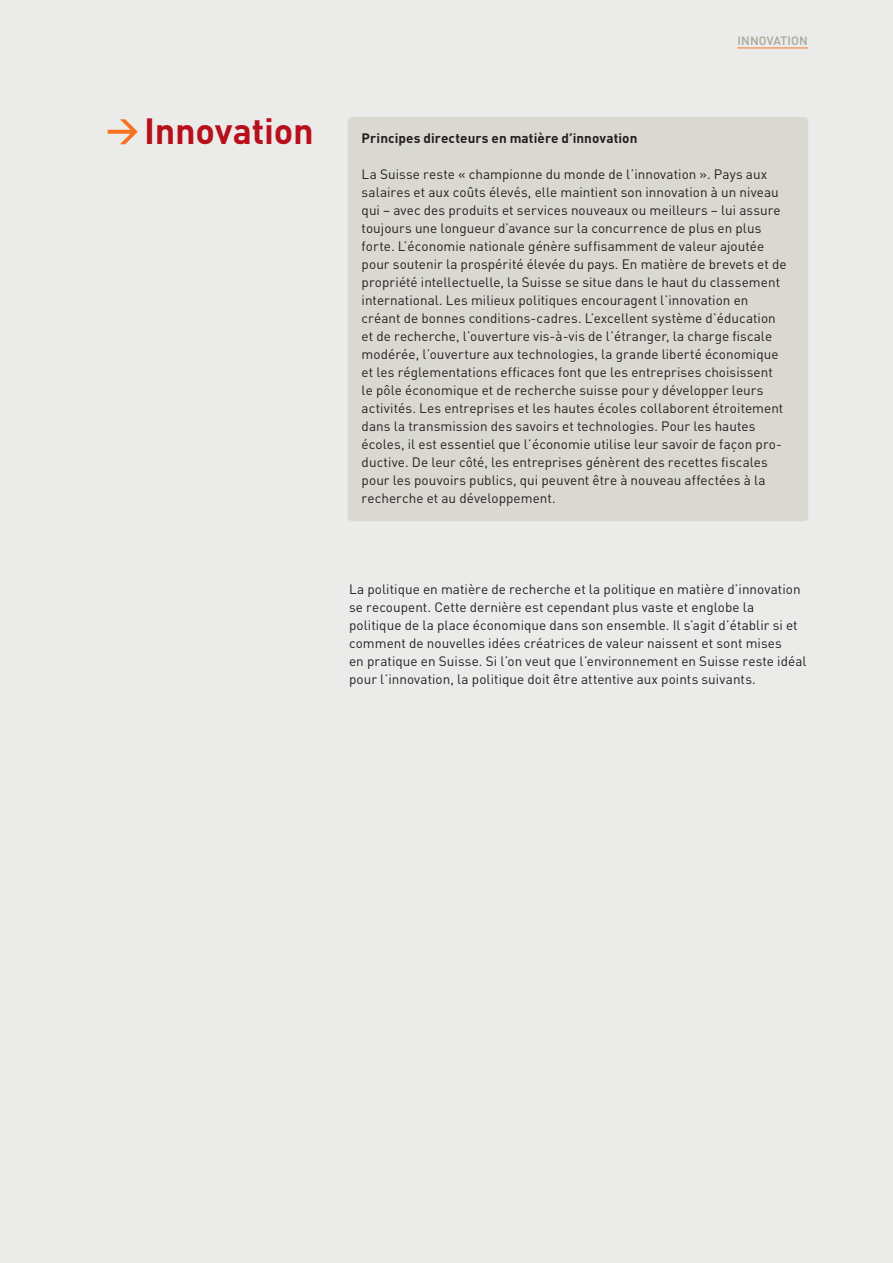
<style>
.page{position:relative;width:893px;height:1263px;background:#ebecea}
.page>*{position:absolute;margin:0;border:0;box-sizing:border-box;transform-origin:0 0}
.t1{font:700 36px "DIN";letter-spacing:-.005em;color:#b90f1b}
.t2{font:13.5px/18px "DIN";letter-spacing:.005em;color:#231f20}
.t3{font:700 13.5px "DIN";letter-spacing:.005em;color:#231f20}
.t4{font:500 12px "DIN";letter-spacing:.015em;color:#a6a698}
.s1{font-size:32.4px;color:#f47321}
</style>
<div class="page">
<hr style="left:737px;top:48px;width:71px;height:1px;background:#f47321">
<div style="left:348px;top:117px;width:460px;height:404px;background:#d9d9d2;border-radius:4px"></div>
<h1 class="t1" style="left:106px;top:107px;width:209px"><span class="s1">→</span>Innovation</h1>
<p class="t4" style="left:737px;top:33px;width:72px">INNOVATION</p>
<p class="t3" style="left:362px;top:129px;width:277px">Principes directeurs en matière d’innovation</p>
<p class="t2" style="left:362px;top:165px;width:426px">La Suisse reste « championne du monde de l’innovation ». Pays aux salaires et aux coûts élevés, elle maintient son innovation à un niveau qui – avec des produits et services nouveaux ou meilleurs – lui assure toujours une longueur d’avance sur la concurrence de plus en plus forte. L’économie nationale génère suffisamment de valeur ajoutée pour soutenir la prospérité élevée du pays. En matière de brevets et de propriété intellectuelle, la Suisse se situe dans le haut du classement international. Les milieux politiques encouragent l’innovation en créant de bonnes conditions-cadres. L’excellent système d’éducation et de recherche, l’ouverture vis-à-vis de l’étranger, la charge fiscale modérée, l’ouverture aux technologies, la grande liberté économique et les réglementations efficaces font que les entreprises choisissent le pôle économique et de recherche suisse pour y développer leurs activités. Les entreprises et les hautes écoles collaborent étroitement dans la transmission des savoirs et technologies. Pour les hautes écoles, il est essentiel que l’économie utilise leur savoir de façon pro&shy;ductive. De leur côté, les entreprises génèrent des recettes fiscales pour les pouvoirs publics, qui peuvent être à nouveau affectées à la recherche et au développement.</p>
<p class="t2" style="left:349px;top:580px;width:459px">La politique en matière de recherche et la politique en matière d’innovation se recoupent. Cette dernière est cependant plus vaste et englobe la politique de la place économique dans son ensemble. Il s’agit d’établir si et comment de nouvelles idées créatrices de valeur naissent et sont mises<br>en pratique en Suisse. Si l’on veut que l’environnement en Suisse reste idéal pour l’innovation, la politique doit être attentive aux points suivants.</p>
</div>
